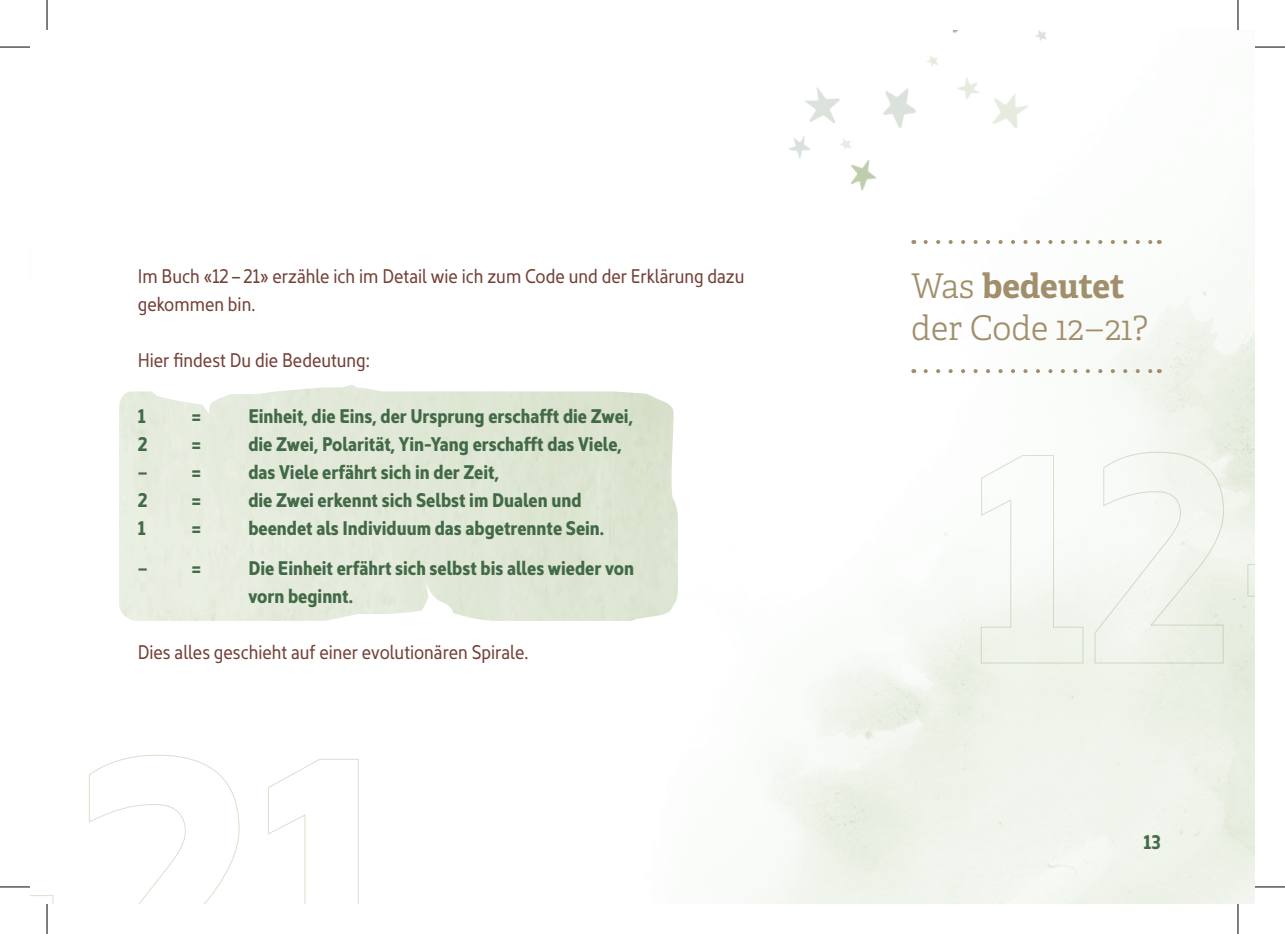
<style>
.page{position:relative;width:1285px;height:934px;background:#fff}
.page>*{position:absolute;margin:0;border:0;box-sizing:border-box;transform-origin:0 0}
.t1{font:34px "Adelle PE Lt";color:#a18f6b}
.t2{font:700 34px "Adelle PE";letter-spacing:-.005em;color:#a18f6b}
.t3{font:20px/28px "Kyrial Sans Pro Bold Cond";color:#426a47}
.t4{font:20px/28px "Kyrial Sans Pro Regular Cond";color:#744037}
.s1{font-family:"Adelle PE Lt";font-weight:400}
</style>
<div class="page">
<svg style="left:30px;top:754px;width:329px;height:149px"></svg>
<svg style="left:980px;top:451px;width:275px;height:212px"></svg>
<svg style="left:925px;top:240px;width:227px;height:4px"></svg>
<svg style="left:925px;top:369px;width:227px;height:4px"></svg>
<img style="left:804px;top:87px;width:36px;height:37px">
<img style="left:992px;top:93px;width:37px;height:36px">
<img style="left:850px;top:160px;width:27px;height:31px">
<img style="left:883px;top:88px;width:33px;height:41px">
<img style="left:952px;top:30px;width:7px;height:3px">
<img style="left:926px;top:55px;width:13px;height:12px">
<img style="left:838px;top:138px;width:13px;height:12px">
<img style="left:1033px;top:30px;width:14px;height:11px">
<img style="left:788px;top:136px;width:23px;height:23px">
<img style="left:957px;top:77px;width:23px;height:23px">
<hr style="left:0;top:47px;width:30px;height:1px;background:#000">
<hr style="left:1255px;top:47px;width:30px;height:1px;background:#000">
<hr style="left:0;top:886px;width:30px;height:1px;background:#000">
<hr style="left:1255px;top:886px;width:30px;height:1px;background:#000">
<hr style="left:47px;top:0;width:1px;height:30px;background:#000">
<hr style="left:47px;top:903px;width:1px;height:30px;background:#000">
<hr style="left:1237px;top:0;width:1px;height:30px;background:#000">
<hr style="left:1237px;top:903px;width:1px;height:30px;background:#000">
<p class="t4" style="left:138px;top:261px;width:608px">Im Buch «12– 21» erzähle ich im Detail wie ich zum Code und der Erklärung dazu gekommen bin.</p>
<p class="t4" style="left:138px;top:345px;width:234px">Hier findest Du die Bedeutung:</p>
<p class="t3" style="left:138px;top:400px;width:9px">1</p>
<p class="t3" style="left:192px;top:400px;width:11px">=</p>
<p class="t3" style="left:248px;top:400px;width:386px">Einheit, die Eins, der Ursprung erschafft die Zwei,</p>
<p class="t3" style="left:138px;top:428px;width:11px">2</p>
<p class="t3" style="left:192px;top:428px;width:11px">=</p>
<p class="t3" style="left:248px;top:428px;width:375px">die Zwei, Polarität, Yin-Yang erschafft das Viele,</p>
<p class="t3" style="left:138px;top:456px;width:65px">– =</p>
<p class="t3" style="left:248px;top:456px;width:252px">das Viele erfährt sich in der Zeit,</p>
<p class="t3" style="left:138px;top:484px;width:11px">2</p>
<p class="t3" style="left:192px;top:484px;width:11px">=</p>
<p class="t3" style="left:248px;top:484px;width:335px">die Zwei erkennt sich Selbst im Dualen und</p>
<p class="t3" style="left:138px;top:512px;width:9px">1</p>
<p class="t3" style="left:192px;top:512px;width:11px">=</p>
<p class="t3" style="left:248px;top:512px;width:357px">beendet als Individuum das abgetrennte Sein.</p>
<p class="t3" style="left:138px;top:552px;width:65px">– =</p>
<p class="t3" style="left:248px;top:552px;width:387px">Die Einheit erfährt sich selbst bis alles wieder von vorn beginnt.</p>
<p class="t4" style="left:138px;top:637px;width:392px">Dies alles geschieht auf einer evolutionären Spirale.</p>
<h1 class="t2" style="left:911px;top:261px;width:215px"><span class="s1">Was</span> bedeutet</h1>
<h1 class="t1" style="left:911px;top:304px;width:238px">der Code 12–21?</h1>
<p class="t3" style="left:1143px;top:826px;width:19px">13</p>
</div>
